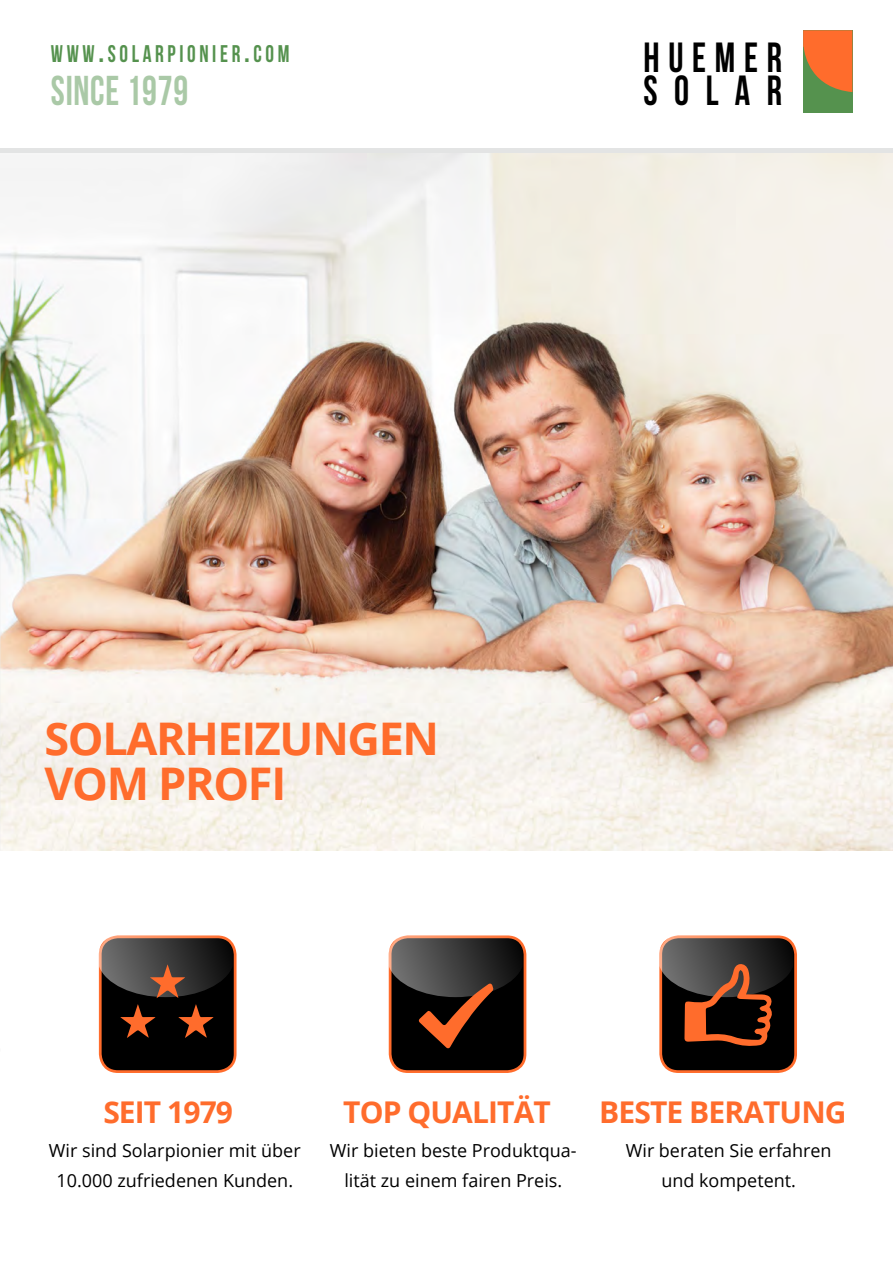
<style>
.page{position:relative;width:893px;height:1263px;background:#fff}
.page>*{position:absolute;margin:0;border:0;box-sizing:border-box;transform-origin:0 0}
.t1{font:700 45px/45px "Open Sans";letter-spacing:-.03em;color:#ff6c2c}
.t2{font:42.15px/33.5px "Bebas Neue";letter-spacing:.23em;color:#000;scale:.9 1}
.t3{font:41.7px "Bebas Neue";letter-spacing:.02em;color:#aac9a7;scale:.9 1}
.t4{font:700 30px "Open Sans";letter-spacing:-.03em;color:#ff6c2c}
.t5{font:24.15px "Bebas Neue";letter-spacing:.17em;color:#55924e;scale:.9 1}
.t6{font:18px/30px "Open Sans";color:#000;text-align:center}
.s1{font-size:34.35px}
</style>
<div class="page">
<img style="left:0;top:153px;width:893px;height:697px">
<div style="left:0;top:148px;width:893px;height:5px;background:#e3e4e4"></div>
<div style="left:803px;top:30px;width:49px;height:83px;background:#55924e"></div>
<svg style="left:803px;top:30px;width:49px;height:62px"></svg>
<div style="left:390px;top:937px;width:135px;height:134px;background:#000;border-radius:18px"></div>
<div style="left:389px;top:935px;width:137px;height:138px;border:3px solid #ff6c2c;border-radius:18px"></div>
<svg style="left:389px;top:935px;width:134px;height:114px"></svg>
<div style="left:100px;top:937px;width:135px;height:134px;background:#000;border-radius:18px"></div>
<div style="left:99px;top:935px;width:138px;height:138px;border:3px solid #ff6c2c;border-radius:18px"></div>
<svg style="left:99px;top:935px;width:134px;height:63px"></svg>
<svg style="left:120px;top:1004px;width:36px;height:34px"></svg>
<svg style="left:179px;top:1004px;width:35px;height:34px"></svg>
<div style="left:661px;top:937px;width:135px;height:134px;background:#000;border-radius:18px"></div>
<div style="left:659px;top:935px;width:138px;height:138px;border:3px solid #ff6c2c;border-radius:18px"></div>
<svg style="left:659px;top:935px;width:134px;height:111px"></svg>
<h3 class="t5" style="left:51px;top:40px;width:266px">WWW<span class="s1">.</span>SOLARPIONIER<span class="s1">.</span>COM</h3>
<h2 class="t2" style="left:644px;top:40px;width:155px">HUEMER<br>SOLAR</h2>
<h3 class="t3" style="left:51px;top:68px;width:154px">SINCE 1979</h3>
<h1 class="t1" style="left:44px;top:715px;width:396px">SOLARHEIZUNGEN<br>VOM PROFI</h1>
<h3 class="t4" style="left:103px;top:1090px;width:131px">SEIT 1979</h3>
<p class="t6" style="left:49px;top:1135px;width:253px">Wir sind Solarpionier mit über<br>10.000 zufriedenen Kunden.</p>
<h3 class="t4" style="left:343px;top:1090px;width:209px">TOP QUALITÄT</h3>
<p class="t6" style="left:330px;top:1135px;width:248px">Wir bieten beste Produktqua&shy;lität zu einem fairen Preis.</p>
<h3 class="t4" style="left:599px;top:1090px;width:249px">BESTE BERATUNG</h3>
<p class="t6" style="left:626px;top:1135px;width:207px">Wir beraten Sie erfahren und kompetent.</p>
</div>
